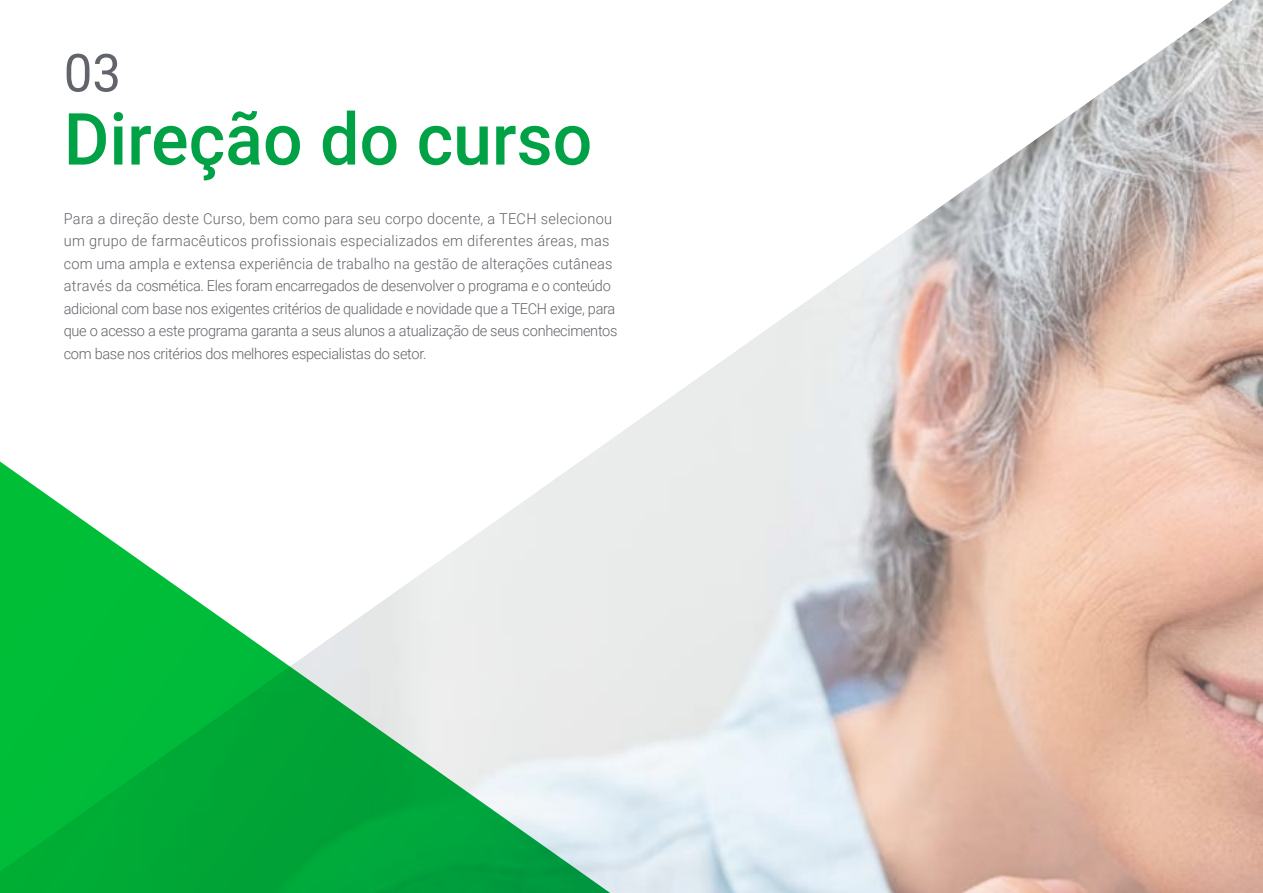
<style>
.page{position:relative;width:1263px;height:893px;background:#fff}
.page>*{position:absolute;margin:0;border:0;box-sizing:border-box;transform-origin:0 0}
.t1{font:500 72px "Roboto";color:#00a245}
.t2{font:52.5px "Roboto";color:#61646a}
.t3{font:300 15px/22.5px "Roboto";letter-spacing:-.02em;color:#61646a}
</style>
<div class="page">
<img style="left:602px;top:0;width:661px;height:893px">
<svg style="left:0;top:446px;width:640px;height:447px"></svg>
<h2 class="t2" style="left:64px;top:36px;width:59px">03</h2>
<h1 class="t1" style="left:64px;top:89px;width:530px">Direção do curso</h1>
<p class="t3" style="left:64px;top:207px;width:555px">Para a direção deste Curso, bem como para seu corpo docente, a TECH selecionou um grupo de farmacêuticos profissionais especializados em diferentes áreas, mas com uma ampla e extensa experiência de trabalho na gestão de alterações cutâneas através da cosmética. Eles foram encarregados de desenvolver o programa e o conteúdo adicional com base nos exigentes critérios de qualidade e novidade que a TECH exige, para que o acesso a este programa garanta a seus alunos a atualização de seus conhecimentos com base nos critérios dos melhores especialistas do setor.</p>
</div>
